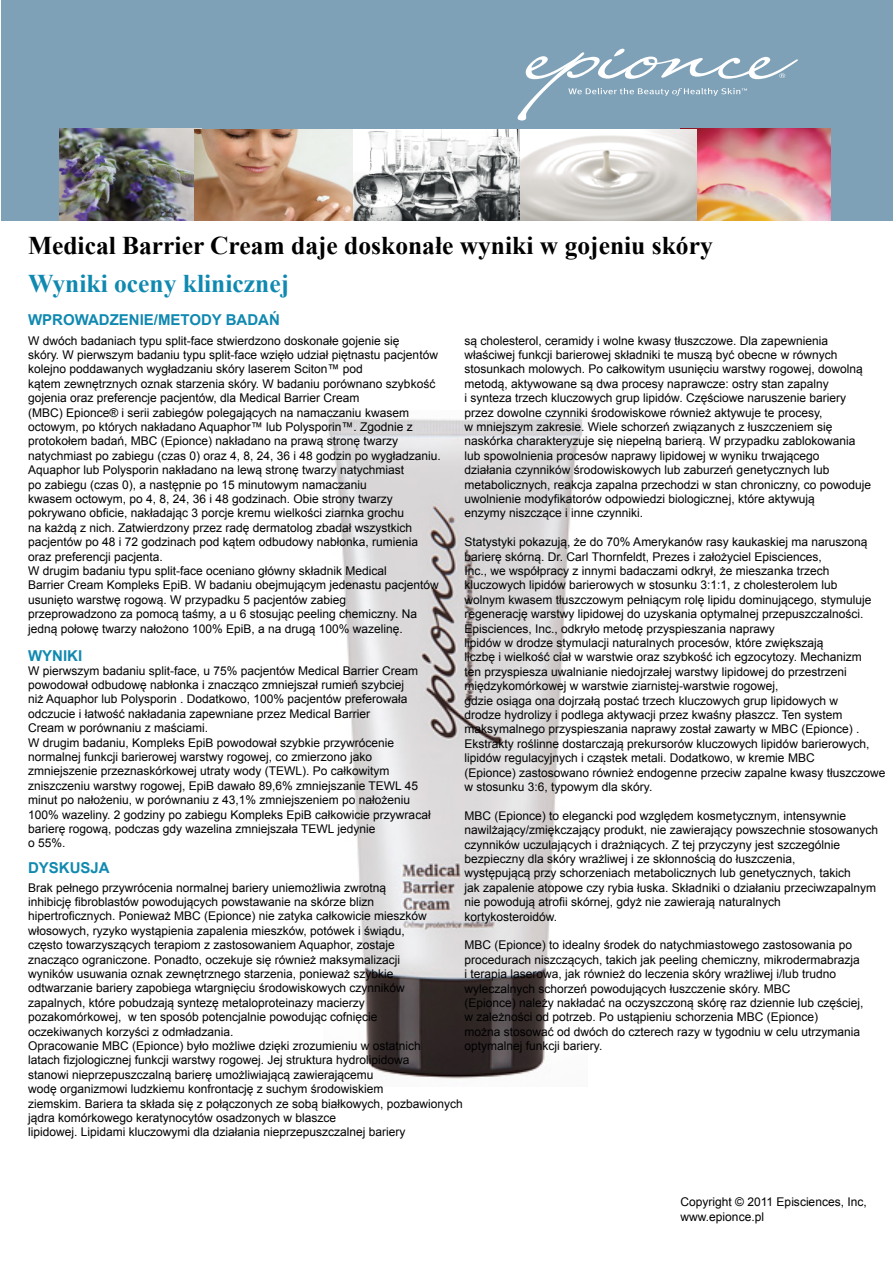
<style>
.page{position:relative;width:893px;height:1263px;background:#fff}
.page>*{position:absolute;margin:0;border:0;box-sizing:border-box;transform-origin:0 0}
.t1{font:700 25.5px "Times New Roman";color:#000001}
.t2{font:700 25.5px "Times New Roman";color:#1089b1}
.t3{font:700 15px "Arial";color:#1089b1}
.t4{font:12px/14.4px "Arial";color:#000001}
</style>
<div class="page">
<img style="left:327px;top:417px;width:256px;height:662px">
<div style="left:1px;top:0;width:892px;height:220px;background:#7ea1b7"></div>
<img style="left:681px;top:128px;width:150px;height:92px">
<svg style="left:518px;top:49px;width:280px;height:72px"></svg>
<img style="left:59px;top:128px;width:143px;height:92px">
<img style="left:194px;top:129px;width:159px;height:91px">
<img style="left:353px;top:129px;width:344px;height:91px">
<h1 class="t1" style="left:28px;top:227px;width:686px">Medical Barrier Cream daje doskonałe wyniki w gojeniu skóry</h1>
<h1 class="t2" style="left:28px;top:265px;width:263px">Wyniki oceny klinicznej</h1>
<p class="t3" style="left:28px;top:309px;width:253px">WPROWADZENIE/METODY BADAŃ</p>
<p class="t4" style="left:28px;top:333px;width:414px">W dwóch badaniach typu split-face stwierdzono doskonałe gojenie się<br>skóry. W pierwszym badaniu typu split-face wzięło udział piętnastu pacjentów kolejno poddawanych wygładzaniu skóry laserem Sciton™ pod<br>kątem zewnętrznych oznak starzenia skóry. W badaniu porównano szybkość gojenia oraz preferencje pacjentów, dla Medical Barrier Cream<br>(MBC) Epionce® i serii zabiegów polegających na namaczaniu kwasem octowym, po których nakładano Aquaphor™ lub Polysporin™. Zgodnie z protokołem badań, MBC (Epionce) nakładano na prawą stronę twarzy natychmiast po zabiegu (czas 0) oraz 4, 8, 24, 36 i 48 godzin po wygładzaniu.<br>Aquaphor lub Polysporin nakładano na lewą stronę twarzy natychmiast<br>po zabiegu (czas 0), a następnie po 15 minutowym namaczaniu<br>kwasem octowym, po 4, 8, 24, 36 i 48 godzinach. Obie strony twarzy pokrywano obficie, nakładając 3 porcje kremu wielkości ziarnka grochu<br>na każdą z nich. Zatwierdzony przez radę dermatolog zbadał wszystkich pacjentów po 48 i 72 godzinach pod kątem odbudowy nabłonka, rumienia oraz preferencji pacjenta.<br>W drugim badaniu typu split-face oceniano główny składnik Medical<br>Barrier Cream Kompleks EpiB. W badaniu obejmującym jedenastu pacjentów usunięto warstwę rogową. W przypadku 5 pacjentów zabieg<br>przeprowadzono za pomocą taśmy, a u 6 stosując peeling chemiczny. Na jedną połowę twarzy nałożono 100% EpiB, a na drugą 100% wazelinę.</p>
<p class="t3" style="left:28px;top:645px;width:56px">WYNIKI</p>
<p class="t4" style="left:28px;top:663px;width:404px">W pierwszym badaniu split-face, u 75% pacjentów Medical Barrier Cream powodował odbudowę nabłonka i znacząco zmniejszał rumień szybciej<br>niż Aquaphor lub Polysporin . Dodatkowo, 100% pacjentów preferowała odczucie i łatwość nakładania zapewniane przez Medical Barrier<br>Cream w porównaniu z maściami.<br>W drugim badaniu, Kompleks EpiB powodował szybkie przywrócenie normalnej funkcji barierowej warstwy rogowej, co zmierzono jako zmniejszenie przeznaskórkowej utraty wody (TEWL). Po całkowitym zniszczeniu warstwy rogowej, EpiB dawało 89,6% zmniejszanie TEWL 45 minut po nałożeniu, w porównaniu z 43,1% zmniejszeniem po nałożeniu 100% wazeliny. 2 godziny po zabiegu Kompleks EpiB całkowicie przywracał barierę rogową, podczas gdy wazelina zmniejszała TEWL jedynie<br>o 55%.</p>
<p class="t3" style="left:28px;top:857px;width:83px">DYSKUSJA</p>
<p class="t4" style="left:28px;top:880px;width:436px">Brak pełnego przywrócenia normalnej bariery uniemożliwia zwrotną<br>inhibicję fibroblastów powodujących powstawanie na skórze blizn hipertroficznych. Ponieważ MBC (Epionce) nie zatyka całkowicie mieszków włosowych, ryzyko wystąpienia zapalenia mieszków, potówek i świądu,<br>często towarzyszących terapiom z zastosowaniem Aquaphor, zostaje<br>znacząco ograniczone. Ponadto, oczekuje się również maksymalizacji<br>wyników usuwania oznak zewnętrznego starzenia, ponieważ szybkie<br>odtwarzanie bariery zapobiega wtargnięciu środowiskowych czynników zapalnych, które pobudzają syntezę metaloproteinazy macierzy<br>pozakomórkowej, w ten sposób potencjalnie powodując cofnięcie<br>oczekiwanych korzyści z odmładzania.<br>Opracowanie MBC (Epionce) było możliwe dzięki zrozumieniu w ostatnich<br>latach fizjologicznej funkcji warstwy rogowej. Jej struktura hydrolipidowa<br>stanowi nieprzepuszczalną barierę umożliwiającą zawierającemu<br>wodę organizmowi ludzkiemu konfrontację z suchym środowiskiem<br>ziemskim. Bariera ta składa się z połączonych ze sobą białkowych, pozbawionych jądra komórkowego keratynocytów osadzonych w blaszce<br>lipidowej. Lipidami kluczowymi dla działania nieprzepuszczalnej bariery</p>
<p class="t4" style="left:465px;top:333px;width:408px">są cholesterol, ceramidy i wolne kwasy tłuszczowe. Dla zapewnienia właściwej funkcji barierowej składniki te muszą być obecne w równych stosunkach molowych. Po całkowitym usunięciu warstwy rogowej, dowolną metodą, aktywowane są dwa procesy naprawcze: ostry stan zapalny<br>i synteza trzech kluczowych grup lipidów. Częściowe naruszenie bariery przez dowolne czynniki środowiskowe również aktywuje te procesy,<br>w mniejszym zakresie. Wiele schorzeń związanych z łuszczeniem się naskórka charakteryzuje się niepełną barierą. W przypadku zablokowania lub spowolnienia procesów naprawy lipidowej w wyniku trwającego<br>działania czynników środowiskowych lub zaburzeń genetycznych lub metabolicznych, reakcja zapalna przechodzi w stan chroniczny, co powoduje uwolnienie modyfikatorów odpowiedzi biologicznej, które aktywują<br>enzymy niszczące i inne czynniki.</p>
<p class="t4" style="left:465px;top:535px;width:422px">Statystyki pokazują, że do 70% Amerykanów rasy kaukaskiej ma naruszoną barierę skórną. Dr. Carl Thornfeldt, Prezes i założyciel Episciences,<br>Inc., we współpracy z innymi badaczami odkrył, że mieszanka trzech kluczowych lipidów barierowych w stosunku 3:1:1, z cholesterolem lub<br>wolnym kwasem tłuszczowym pełniącym rolę lipidu dominującego, stymuluje regenerację warstwy lipidowej do uzyskania optymalnej przepuszczalności.<br>Episciences, Inc., odkryło metodę przyspieszania naprawy<br>lipidów w drodze stymulacji naturalnych procesów, które zwiększają<br>liczbę i wielkość ciał w warstwie oraz szybkość ich egzocytozy. Mechanizm<br>ten przyspiesza uwalnianie niedojrzałej warstwy lipidowej do przestrzeni międzykomórkowej w warstwie ziarnistej-warstwie rogowej,<br>gdzie osiąga ona dojrzałą postać trzech kluczowych grup lipidowych w<br>drodze hydrolizy i podlega aktywacji przez kwaśny płaszcz. Ten system maksymalnego przyspieszania naprawy został zawarty w MBC (Epionce) .<br>Ekstrakty roślinne dostarczają prekursorów kluczowych lipidów barierowych, lipidów regulacyjnych i cząstek metali. Dodatkowo, w kremie MBC<br>(Epionce) zastosowano również endogenne przeciw zapalne kwasy tłuszczowe w stosunku 3:6, typowym dla skóry.</p>
<p class="t4" style="left:465px;top:808px;width:415px">MBC (Epionce) to elegancki pod względem kosmetycznym, intensywnie nawilżający/zmiękczający produkt, nie zawierający powszechnie stosowanych czynników uczulających i drażniących. Z tej przyczyny jest szczególnie bezpieczny dla skóry wrażliwej i ze skłonnością do łuszczenia,<br>występującą przy schorzeniach metabolicznych lub genetycznych, takich<br>jak zapalenie atopowe czy rybia łuska. Składniki o działaniu przeciwzapalnym nie powodują atrofii skórnej, gdyż nie zawierają naturalnych<br>kortykosteroidów.</p>
<p class="t4" style="left:465px;top:938px;width:400px">MBC (Epionce) to idealny środek do natychmiastowego zastosowania po procedurach niszczących, takich jak peeling chemiczny, mikrodermabrazja i terapia laserowa, jak również do leczenia skóry wrażliwej i/lub trudno wyleczalnych schorzeń powodujących łuszczenie skóry. MBC<br>(Epionce) należy nakładać na oczyszczoną skórę raz dziennie lub częściej, w zależności od potrzeb. Po ustąpieniu schorzenia MBC (Epionce)<br>można stosować od dwóch do czterech razy w tygodniu w celu utrzymania optymalnej funkcji bariery.</p>
<p class="t4" style="left:681px;top:1195px;width:188px">Copyright © 2011 Episciences, Inc, www.epionce.pl</p>
</div>
